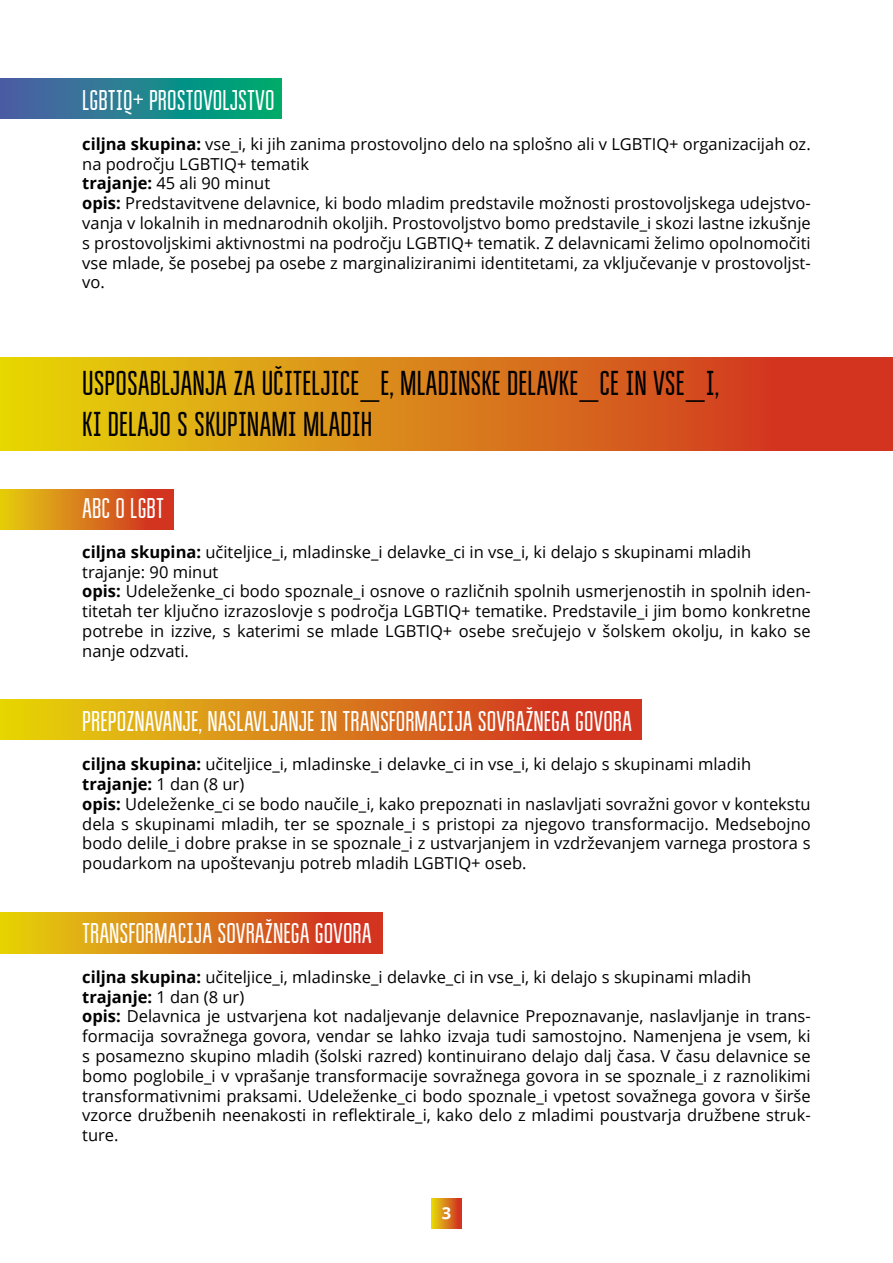
<style>
.page{position:relative;width:893px;height:1263px;background:#fff}
.page>*{position:absolute;margin:0;border:0;box-sizing:border-box;transform-origin:0 0}
.t1{font:34.5px/41.4px "Bravo RG";color:#000}
.t2{font:28.5px "Bravo RG";color:#fff}
.t3{font:16.5px/19.8px "Open Sans";color:#000}
.t4{font:700 16.5px "Open Sans";color:#fff}
.s1{font-weight:700}
</style>
<div class="page">
<div style="left:0;top:912px;width:382px;height:41px;background:linear-gradient(to right,#e4d30e,#d02524)"></div>
<div style="left:0;top:699px;width:641px;height:41px;background:linear-gradient(to right,#e5d60d,#d02425)"></div>
<div style="left:0;top:489px;width:173px;height:40px;background:linear-gradient(to right,#e3cd11,#d02523)"></div>
<svg style="left:0;top:78px;width:281px;height:41px;background:#20848c"></svg>
<div style="left:0;top:357px;width:893px;height:93px;background:linear-gradient(to right,#e5d70c,#d02625)"></div>
<div style="left:431px;top:1198px;width:30px;height:30px;background:linear-gradient(to right,#e6de0b,#d13024)"></div>
<h2 class="t2" style="left:82px;top:85px;width:194px">LGBTIQ+ PROSTOVOLJSTVO</h2>
<p class="t3" style="left:82px;top:133px;width:730px"><span class="s1">ciljna skupina:</span> vse_i, ki jih zanima prostovoljno delo na splošno ali v LGBTIQ+ organizacijah oz. na področju LGBTIQ+ tematik<br><span class="s1">trajanje:</span> 45 ali 90 minut<br><span class="s1">opis:</span> Predstavitvene delavnice, ki bodo mladim predstavile možnosti prostovoljskega udejstvo&shy;vanja v lokalnih in mednarodnih okoljih. Prostovoljstvo bomo predstavile_i skozi lastne izkušnje s prostovoljskimi aktivnostmi na področju LGBTIQ+ tematik. Z delavnicami želimo opolnomočiti vse mlade, še posebej pa osebe z marginaliziranimi identitetami, za vključevanje v prostovoljst&shy;vo.</p>
<h1 class="t1" style="left:82px;top:363px;width:639px">USPOSABLJANJA ZA UČITELJICE_E, MLADINSKE DELAVKE_CE IN VSE_I,<br>KI DELAJO S SKUPINAMI MLADIH</h1>
<h2 class="t2" style="left:82px;top:493px;width:83px">ABC O LGBT</h2>
<p class="t3" style="left:82px;top:541px;width:730px"><span class="s1">ciljna skupina:</span> učiteljice_i, mladinske_i delavke_ci in vse_i, ki delajo s skupinami mladih trajanje: 90 minut<br><span class="s1">opis:</span> Udeleženke_ci bodo spoznale_i osnove o različnih spolnih usmerjenostih in spolnih iden&shy;titetah ter ključno izrazoslovje s področja LGBTIQ+ tematike. Predstavile_i jim bomo konkretne potrebe in izzive, s katerimi se mlade LGBTIQ+ osebe srečujejo v šolskem okolju, in kako se nanje odzvati.</p>
<h2 class="t2" style="left:82px;top:705px;width:551px">PREPOZNAVANJE, NASLAVLJANJE IN TRANSFORMACIJA SOVRAŽNEGA GOVORA</h2>
<p class="t3" style="left:82px;top:754px;width:730px"><span class="s1">ciljna skupina:</span> učiteljice_i, mladinske_i delavke_ci in vse_i, ki delajo s skupinami mladih <span class="s1">trajanje:</span> 1 dan (8 ur)<br><span class="s1">opis:</span> Udeleženke_ci se bodo naučile_i, kako prepoznati in naslavljati sovražni govor v kontekstu dela s skupinami mladih, ter se spoznale_i s pristopi za njegovo transformacijo. Medsebojno bodo delile_i dobre prakse in se spoznale_i z ustvarjanjem in vzdrževanjem varnega prostora s poudarkom na upoštevanju potreb mladih LGBTIQ+ oseb.</p>
<h2 class="t2" style="left:82px;top:918px;width:291px">TRANSFORMACIJA SOVRAŽNEGA GOVORA</h2>
<p class="t3" style="left:82px;top:966px;width:730px"><span class="s1">ciljna skupina:</span> učiteljice_i, mladinske_i delavke_ci in vse_i, ki delajo s skupinami mladih <span class="s1">trajanje:</span> 1 dan (8 ur)<br><span class="s1">opis:</span> Delavnica je ustvarjena kot nadaljevanje delavnice Prepoznavanje, naslavljanje in trans&shy;formacija sovražnega govora, vendar se lahko izvaja tudi samostojno. Namenjena je vsem, ki s posamezno skupino mladih (šolski razred) kontinuirano delajo dalj časa. V času delavnice se bomo poglobile_i v vprašanje transformacije sovražnega govora in se spoznale_i z raznolikimi transformativnimi praksami. Udeleženke_ci bodo spoznale_i vpetost sovažnega govora v širše vzorce družbenih neenakosti in reflektirale_i, kako delo z mladimi poustvarja družbene struk&shy;ture.</p>
<p class="t4" style="left:442px;top:1201px;width:11px">3</p>
</div>
